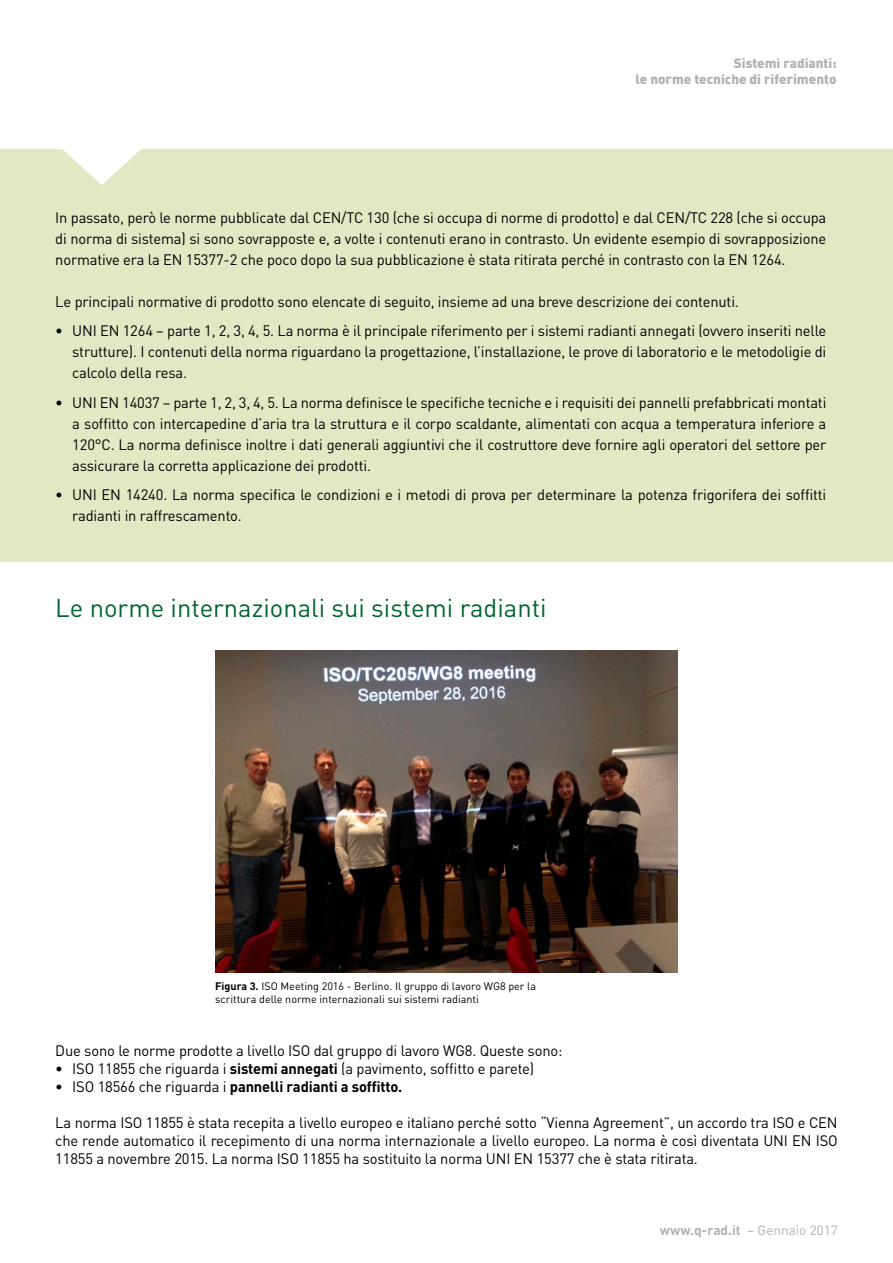
<style>
.page{position:relative;width:893px;height:1263px;background:#fff}
.page>*{position:absolute;margin:0;border:0;box-sizing:border-box;transform-origin:0 0}
.t1{font:25.5px "DIN";color:#006532}
.t2{font:15px/21px "DIN";letter-spacing:-.01em;color:#000;text-align:justify}
.t3{font:700 15px "DIN";letter-spacing:-.01em;color:#000}
.t4{font:900 13.5px/16.2px "DIN";color:#b2b2b2;text-align:right}
.t5{font:700 13.5px "DIN";color:#b2b2b2}
.t6{font:10.8px/12.9px "DIN";color:#000}
.s1{font-weight:700}
.s2{font-weight:400}
</style>
<div class="page">
<div style="left:0;top:149px;width:893px;height:412px;background:#e0e9c4"></div>
<svg style="left:62px;top:149px;width:79px;height:36px"></svg>
<img style="left:215px;top:650px;width:463px;height:323px">
<p class="t4" style="left:636px;top:55px;width:203px">Sistemi radianti:<br>le norme tecniche di riferimento</p>
<p class="t2" style="left:55px;top:206px;width:773px">In passato, però le norme pubblicate dal CEN/TC 130 (che si occupa di norme di prodotto) e dal CEN/TC 228 (che si occupa di norma di sistema) si sono sovrapposte e, a volte i contenuti erano in contrasto. Un evidente esempio di sovrapposizione normative era la EN 15377-2 che poco dopo la sua pubblicazione è stata ritirata perché in contrasto con la EN 1264.</p>
<p class="t2" style="left:55px;top:290px;width:685px">Le principali normative di prodotto sono elencate di seguito, insieme ad una breve descrizione dei contenuti.</p>
<p class="t2" style="left:72px;top:320px;width:756px;text-indent:-17px">• UNI EN 1264 – parte 1, 2, 3, 4, 5. La norma è il principale riferimento per i sistemi radianti annegati (ovvero inseriti nelle strutture). I contenuti della norma riguardano la progettazione, l’installazione, le prove di laboratorio e le metodoligie di calcolo della resa.</p>
<p class="t2" style="left:72px;top:391px;width:756px;text-indent:-17px">• UNI EN 14037 – parte 1, 2, 3, 4, 5. La norma definisce le specifiche tecniche e i requisiti dei pannelli prefabbricati montati a soffitto con intercapedine d’aria tra la struttura e il corpo scaldante, alimentati con acqua a temperatura inferiore a 120°C. La norma definisce inoltre i dati generali aggiuntivi che il costruttore deve fornire agli operatori del settore per assicurare la corretta applicazione dei prodotti.</p>
<p class="t2" style="left:72px;top:484px;width:756px;text-indent:-17px">• UNI EN 14240. La norma specifica le condizioni e i metodi di prova per determinare la potenza frigorifera dei soffitti radianti in raffrescamento.</p>
<p class="t1" style="left:55px;top:592px;width:493px">Le norme internazionali sui sistemi radianti</p>
<p class="t6" style="left:215px;top:979px;width:322px"><span class="s1">Figura 3.</span> ISO Meeting 2016 - Berlino. Il gruppo di lavoro WG8 per la scrittura delle norme internazionali sui sistemi radianti</p>
<p class="t2" style="left:55px;top:1040px;width:509px">Due sono le norme prodotte a livello ISO dal gruppo di lavoro WG8. Queste sono:</p>
<p class="t2" style="left:55px;top:1058px;width:481px">• ISO 11855 che riguarda i <span class="s1">sistemi annegati</span> (a pavimento, soffitto e parete)</p>
<p class="t3" style="left:55px;top:1077px;width:349px"><span class="s2">• ISO 18566 che riguarda i</span> pannelli radianti a soffitto.</p>
<p class="t2" style="left:55px;top:1113px;width:784px;line-height:18px">La norma ISO 11855 è stata recepita a livello europeo e italiano perché sotto “Vienna Agreement”, un accordo tra ISO e CEN che rende automatico il recepimento di una norma internazionale a livello europeo. La norma è così diventata UNI EN ISO 11855 a novembre 2015. La norma ISO 11855 ha sostituito la norma UNI EN 15377 che è stata ritirata.</p>
<p class="t5" style="left:660px;top:1221px;width:179px">www.q-rad.it <span class="s2">– Gennaio 2017</span></p>
</div>
